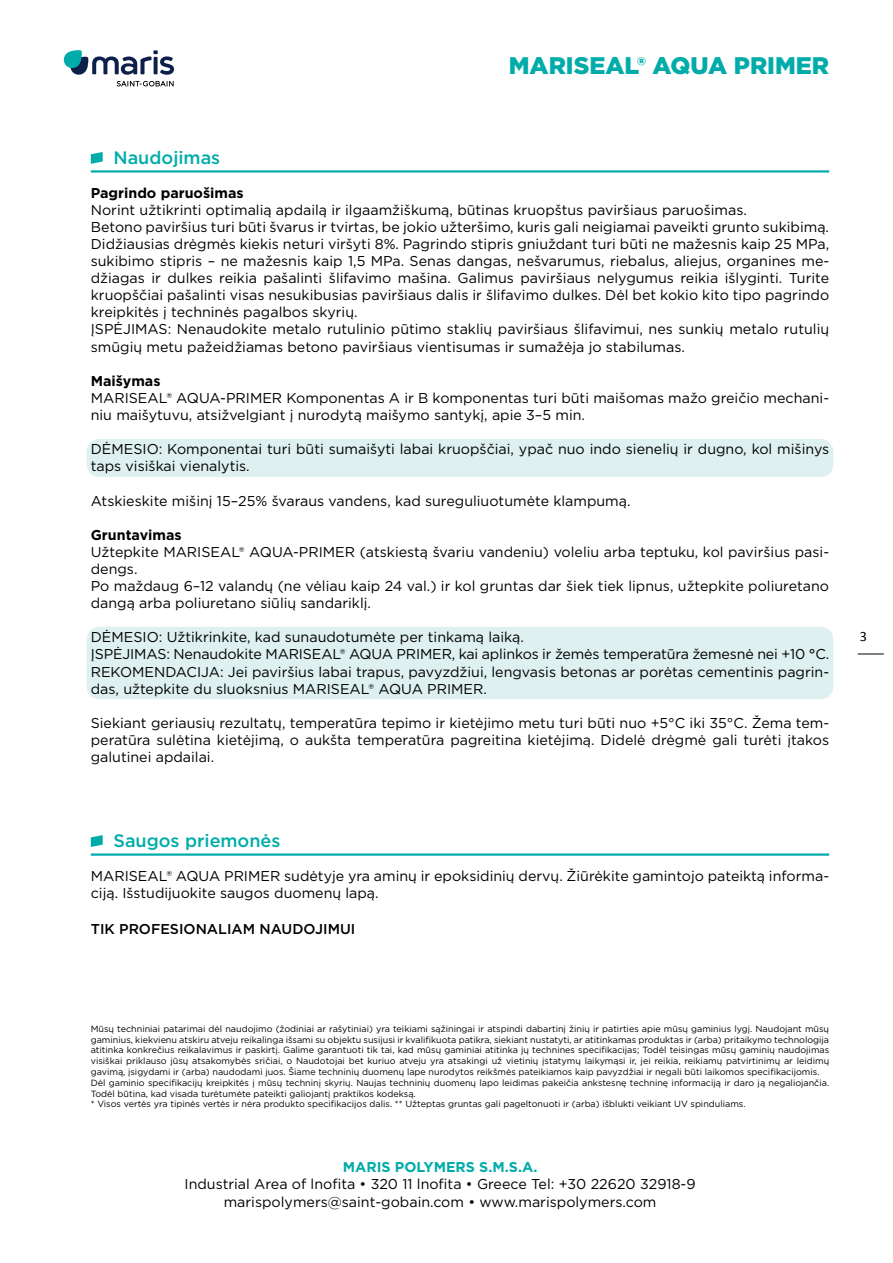
<style>
.page{position:relative;width:893px;height:1263px;background:#fff}
.page>*{position:absolute;margin:0;border:0;box-sizing:border-box;transform-origin:0 0}
.t1{font:900 24px "Gotham";color:#00aca9}
.t2{font:500 18px "Gotham";color:#00aca9}
.t3{font:14.25px/17.1px "Gotham";color:#000}
.t4{font:700 14.25px "Gotham";color:#000}
.t5{font:500 14.25px "Gotham";color:#000}
.t6{font:700 14.25px "Gotham";color:#00aca9}
.t7{font:14.25px "Calibri";color:#000}
.t8{font:9px/10.8px "Gotham";color:#000}
.s1{font-weight:500}
</style>
<div class="page">
<svg style="left:63px;top:50px;width:111px;height:36px"></svg>
<svg style="left:858px;top:654px;width:26px;height:1px"></svg>
<div style="left:87px;top:439px;width:746px;height:38px;background:#def0ef;border-radius:13px"></div>
<div style="left:87px;top:627px;width:746px;height:72px;background:#def0ef;border-radius:13px"></div>
<hr style="left:91px;top:170px;width:738px;height:3px;background:#00aca9">
<svg style="left:91px;top:152px;width:12px;height:12px"></svg>
<hr style="left:91px;top:853px;width:738px;height:3px;background:#00aca9">
<svg style="left:91px;top:835px;width:12px;height:12px"></svg>
<h1 class="t1" style="left:509px;top:49px;width:322px">MARISEAL® AQUA PRIMER</h1>
<p class="t2" style="left:113px;top:146px;width:108px">Naudojimas</p>
<p class="t4" style="left:91px;top:183px;width:154px">Pagrindo paruošimas</p>
<p class="t3" style="left:91px;top:201px;width:740px">Norint užtikrinti optimalią apdailą ir ilgaamžiškumą, būtinas kruopštus paviršiaus paruošimas.<br>Betono paviršius turi būti švarus ir tvirtas, be jokio užteršimo, kuris gali neigiamai paveikti grunto sukibimą.<br>Didžiausias drėgmės kiekis neturi viršyti 8%. Pagrindo stipris gniuždant turi būti ne mažesnis kaip 25 MPa, sukibimo stipris – ne mažesnis kaip 1,5 MPa. Senas dangas, nešvarumus, riebalus, aliejus, organines me&shy;džiagas ir dulkes reikia pašalinti šlifavimo mašina. Galimus paviršiaus nelygumus reikia išlyginti. Turite kruopščiai pašalinti visas nesukibusias paviršiaus dalis ir šlifavimo dulkes. Dėl bet kokio kito tipo pagrindo kreipkitės į techninės pagalbos skyrių.<br>ĮSPĖJIMAS: Nenaudokite metalo rutulinio pūtimo staklių paviršiaus šlifavimui, nes sunkių metalo rutulių smūgių metu pažeidžiamas betono paviršiaus vientisumas ir sumažėja jo stabilumas.</p>
<p class="t4" style="left:91px;top:371px;width:71px">Maišymas</p>
<p class="t3" style="left:91px;top:389px;width:740px">MARISEAL® AQUA-PRIMER Komponentas A ir B komponentas turi būti maišomas mažo greičio mechani&shy;niu maišytuvu, atsižvelgiant į nurodytą maišymo santykį, apie 3–5 min.</p>
<p class="t3" style="left:91px;top:440px;width:740px">DĖMESIO: Komponentai turi būti sumaišyti labai kruopščiai, ypač nuo indo sienelių ir dugno, kol mišinys taps visiškai vienalytis.</p>
<p class="t3" style="left:91px;top:492px;width:541px">Atskieskite mišinį 15–25% švaraus vandens, kad sureguliuotumėte klampumą.</p>
<p class="t4" style="left:91px;top:525px;width:92px">Gruntavimas</p>
<p class="t3" style="left:91px;top:543px;width:740px">Užtepkite MARISEAL® AQUA-PRIMER (atskiestą švariu vandeniu) voleliu arba teptuku, kol paviršius pasi&shy;dengs.<br>Po maždaug 6–12 valandų (ne vėliau kaip 24 val.) ir kol gruntas dar šiek tiek lipnus, užtepkite poliuretano dangą arba poliuretano siūlių sandariklį.</p>
<p class="t3" style="left:91px;top:628px;width:740px">DĖMESIO: Užtikrinkite, kad sunaudotumėte per tinkamą laiką.<br>ĮSPĖJIMAS: Nenaudokite MARISEAL® AQUA PRIMER, kai aplinkos ir žemės temperatūra žemesnė nei +10 <span class="s1">°</span>C.<br>REKOMENDACIJA: Jei paviršius labai trapus, pavyzdžiui, lengvasis betonas ar porėtas cementinis pagrin&shy;das, užtepkite du sluoksnius MARISEAL® AQUA PRIMER.</p>
<p class="t3" style="left:91px;top:714px;width:740px;text-align:justify">Siekiant geriausių rezultatų, temperatūra tepimo ir kietėjimo metu turi būti nuo +5°C iki 35°C. Žema tem&shy;peratūra sulėtina kietėjimą, o aukšta temperatūra pagreitina kietėjimą. Didelė drėgmė gali turėti įtakos galutinei apdailai.</p>
<p class="t2" style="left:113px;top:829px;width:169px">Saugos priemonės</p>
<p class="t3" style="left:91px;top:867px;width:740px">MARISEAL® AQUA PRIMER sudėtyje yra aminų ir epoksidinių dervų. Žiūrėkite gamintojo pateiktą informa&shy;ciją. Išstudijuokite saugos duomenų lapą.</p>
<p class="t5" style="left:91px;top:920px;width:266px">TIK PROFESIONALIAM NAUDOJIMUI</p>
<p class="t7" style="left:860px;top:626px;width:9px">3</p>
<p class="t8" style="left:91px;top:1023px;width:740px">Mūsų techniniai patarimai dėl naudojimo (žodiniai ar rašytiniai) yra teikiami sąžiningai ir atspindi dabartinį žinių ir patirties apie mūsų gaminius lygį. Naudojant mūsų gaminius, kiekvienu atskiru atveju reikalinga išsami su objektu susijusi ir kvalifikuota patikra, siekiant nustatyti, ar atitinkamas produktas ir (arba) pritaikymo technologija atitinka konkrečius reikalavimus ir paskirtį. Galime garantuoti tik tai, kad mūsų gaminiai atitinka jų technines specifikacijas; Todėl teisingas mūsų gaminių naudojimas visiškai priklauso jūsų atsakomybės sričiai, o Naudotojai bet kuriuo atveju yra atsakingi už vietinių įstatymų laikymąsi ir, jei reikia, reikiamų patvirtinimų ar leidimų gavimą, įsigydami ir (arba) naudodami juos. Šiame techninių duomenų lape nurodytos reikšmės pateikiamos kaip pavyzdžiai ir negali būti laikomos specifikacijomis.<br>Dėl gaminio specifikacijų kreipkitės į mūsų techninį skyrių. Naujas techninių duomenų lapo leidimas pakeičia ankstesnę techninę informaciją ir daro ją negaliojančia.<br>Todėl būtina, kad visada turėtumėte pateikti galiojantį praktikos kodeksą.<br>* Visos vertės yra tipinės vertės ir nėra produkto specifikacijos dalis. ** Užteptas gruntas gali pageltonuoti ir (arba) išblukti veikiant UV spinduliams.</p>
<p class="t6" style="left:343px;top:1158px;width:196px">MARIS POLYMERS S.M.S.A.</p>
<p class="t3" style="left:185px;top:1175px;width:513px;text-align:center">Industrial Area of lnofita • 320 11 lnofita • Greece Tel: +30 22620 32918-9 marispolymers@saint-gobain.com • www.marispolymers.com</p>
</div>
